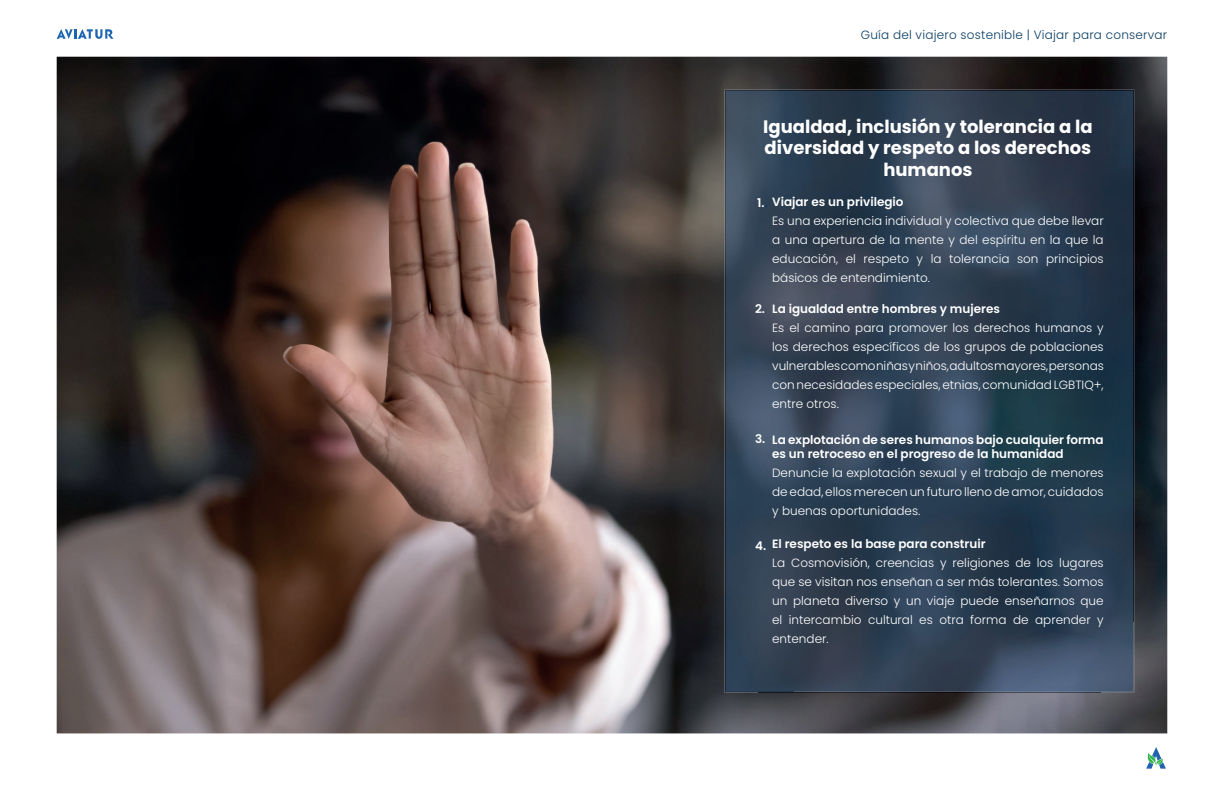
<style>
.page{position:relative;width:1224px;height:791px;background:#fff}
.page>*{position:absolute;margin:0;border:0;box-sizing:border-box;transform-origin:0 0}
.t1{font:700 18px/21.6px "Poppins";color:#fff;text-align:center}
.t2{font:300 12px/19px "Poppins";color:#fff;text-align:justify}
.t3{font:600 12px/14.4px "Poppins";color:#fff}
.t4{font:300 12px "Poppins";letter-spacing:.02em;color:#0a3c63}
.s1{font-weight:600}
.s2{font-weight:600;color:#0a3c63}
</style>
<div class="page">
<img style="left:57px;top:57px;width:1110px;height:676px">
<img style="left:759px;top:126px;width:341px;height:566px">
<img style="left:759px;top:692px;width:341px;height:1px">
<img style="left:725px;top:90px;width:409px;height:36px">
<img style="left:1100px;top:125px;width:34px;height:567px">
<img style="left:725px;top:125px;width:34px;height:567px">
<svg style="left:57px;top:29px;width:57px;height:10px"></svg>
<svg style="left:1146px;top:747px;width:20px;height:22px"></svg>
<p class="t4" style="left:861px;top:28px;width:308px">Guía del viajero sostenible | Viajar para conservar</p>
<h1 class="t1" style="left:763px;top:115px;width:331px">Igualdad, inclusión y tolerancia a la diversidad y respeto a los derechos humanos</h1>
<p class="t2" style="left:772px;top:193px;width:333px;text-align:left;text-indent:-15px"><span class="s1">1.</span><span class="s2">.</span> <span class="s1">Viajar es un privilegio<br></span>Es una experiencia individual y colectiva que debe llevar a una apertura de la mente y del espíritu en la que la educación, el respeto y la tolerancia son principios básicos de entendimiento.</p>
<p class="t3" style="left:772px;top:302px;width:229px">La igualdad entre hombres y mujeres</p>
<p class="t2" style="left:772px;top:319px;width:333px">Es el camino para promover los derechos humanos y los derechos específicos de los grupos de poblaciones vulnerables como niñas y niños, adultos mayores, personas con necesidades especiales, etnias, comunidad LGBTIQ+, entre otros.</p>
<p class="t3" style="left:772px;top:432px;width:333px">La explotación de seres humanos bajo cualquier forma es un retroceso en el progreso de la humanidad</p>
<p class="t2" style="left:772px;top:463px;width:333px">Denuncie la explotación sexual y el trabajo de menores de edad, ellos merecen un futuro lleno de amor, cuidados y buenas oportunidades.</p>
<p class="t3" style="left:772px;top:537px;width:215px">El respeto es la base para construir</p>
<p class="t2" style="left:772px;top:554px;width:333px">La Cosmovisión, creencias y religiones de los lugares que se visitan nos enseñan a ser más tolerantes. Somos un planeta diverso y un viaje puede enseñarnos que el intercambio cultural es otra forma de aprender y entender.</p>
<p class="t3" style="left:755px;top:302px;width:12px">2.</p>
<p class="t3" style="left:755px;top:432px;width:12px">3.</p>
<p class="t3" style="left:755px;top:538px;width:13px">4.</p>
</div>
